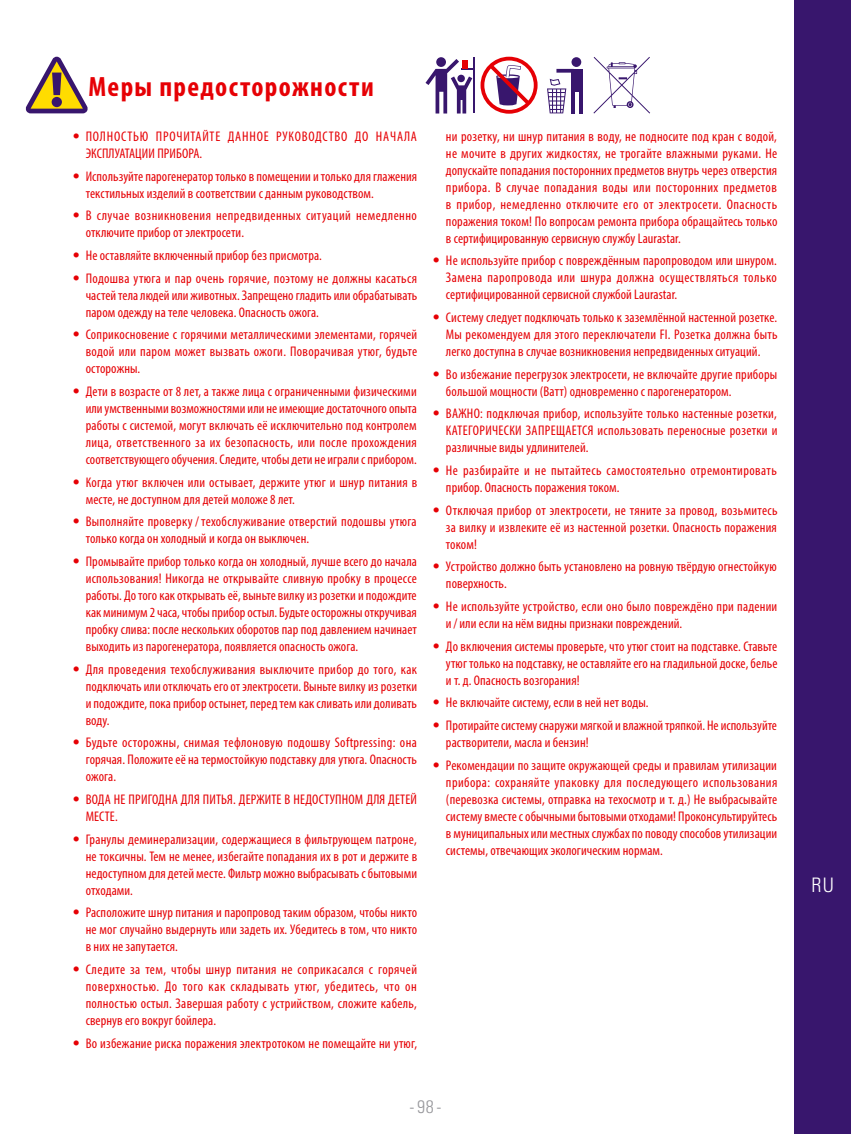
<style>
.page{position:relative;width:851px;height:1134px;background:#fff}
.page>*{position:absolute;margin:0;border:0;box-sizing:border-box;transform-origin:0 0}
.t1{font:700 condensed 28px "Myriad Pro";letter-spacing:.05em;color:#e60005}
.t2{font:300 condensed 20px "Univers";color:#fff}
.t3{font:300 condensed 18px "Univers";color:#98989c}
.t4{font:condensed 14px/17px "Myriad Pro";letter-spacing:.005em;color:#e60005;text-align:justify}
.t5{font:condensed 14px/17px "Myriad Pro";letter-spacing:.03em;color:#e60005}
.t6{font:condensed 14px/17px "Myriad Pro";letter-spacing:.035em;color:#e60005}
.t7{font:condensed 14px/17px "Myriad Pro";letter-spacing:.06em;color:#e60005}
.s1{font-family:"Univers LT Std";font-stretch:normal}
</style>
<div class="page">
<svg style="left:26px;top:57px;width:62px;height:56px"></svg>
<hr style="left:473px;top:57px;width:1px;height:56px;background:#38166d">
<svg style="left:547px;top:79px;width:19px;height:34px"></svg>
<svg style="left:480px;top:57px;width:57px;height:56px"></svg>
<svg style="left:436px;top:57px;width:10px;height:10px"></svg>
<svg style="left:425px;top:59px;width:48px;height:54px"></svg>
<div style="left:457px;top:75px;width:8px;height:7px;background:#38166d;border-radius:50%"></div>
<div style="left:570px;top:69px;width:12px;height:23px;background:#38166d"></div>
<svg style="left:570px;top:91px;width:4px;height:22px"></svg>
<svg style="left:579px;top:92px;width:3px;height:21px"></svg>
<svg style="left:556px;top:69px;width:15px;height:4px"></svg>
<div style="left:571px;top:57px;width:10px;height:10px;background:#38166d;border-radius:50%"></div>
<svg style="left:593px;top:57px;width:57px;height:56px"></svg>
<div style="left:794px;top:0;width:56px;height:1134px;background:#38166d"></div>
<h1 class="t1" style="left:88px;top:69px;width:287px">Меры предосторожности</h1>
<p class="t7" style="left:86px;top:128px;width:333px;text-indent:-12px"><span class="s1">•</span> ПОЛНОСТЬЮ ПРОЧИТАЙТЕ ДАННОЕ РУКОВОДСТВО ДО НАЧАЛА<br>ЭКСПЛУАТАЦИИ ПРИБОРА.</p>
<p class="t4" style="left:86px;top:167px;width:333px;text-indent:-12px"><span class="s1">•</span> Используйте парогенератор только в помещении и только для глажения текстильных изделий в соответствии с данным руководством.</p>
<p class="t6" style="left:86px;top:207px;width:333px;text-indent:-12px"><span class="s1">•</span> В случае возникновения непредвиденных ситуаций немедленно отключите прибор от электросети.</p>
<p class="t4" style="left:74px;top:247px;width:250px"><span class="s1">•</span> Не оставляйте включенный прибор без присмотра.</p>
<p class="t4" style="left:86px;top:269px;width:333px;text-indent:-12px"><span class="s1">•</span> Подошва утюга и пар очень горячие, поэтому не должны касаться частей тела людей или животных. Запрещено гладить или обрабатывать паром одежду на теле человека. Опасность ожога.</p>
<p class="t4" style="left:86px;top:326px;width:333px;text-indent:-12px"><span class="s1">•</span> Соприкосновение с горячими металлическими элементами, горячей водой или паром может вызвать ожоги. Поворачивая утюг, будьте осторожны.</p>
<p class="t4" style="left:86px;top:383px;width:332px;text-indent:-12px"><span class="s1">•</span> Дети в возрасте от 8 лет, а также лица с ограниченными физическими или умственными возможностями или не имеющие достаточного опыта работы с системой, могут включать её исключительно под контролем лица, ответственного за их безопасность, или после прохождения соответствующего обучения. Следите, чтобы дети не играли с прибором.</p>
<p class="t4" style="left:86px;top:473px;width:333px;text-indent:-12px"><span class="s1">•</span> Когда утюг включен или остывает, держите утюг и шнур питания в месте, не доступном для детей моложе 8 лет.</p>
<p class="t4" style="left:86px;top:513px;width:332px;text-indent:-12px"><span class="s1">•</span> Выполняйте проверку / техобслуживание отверстий подошвы утюга только когда он холодный и когда он выключен.</p>
<p class="t4" style="left:86px;top:553px;width:333px;text-indent:-12px"><span class="s1">•</span> Промывайте прибор только когда он холодный, лучше всего до начала использования! Никогда не открывайте сливную пробку в процессе работы. До того как открывать её, выньте вилку из розетки и подождите как минимум 2 часа, чтобы прибор остыл. Будьте осторожны откручивая пробку слива: после нескольких оборотов пар под давлением начинает выходить из парогенератора, появляется опасность ожога.</p>
<p class="t4" style="left:86px;top:660px;width:333px;text-indent:-12px"><span class="s1">•</span> Для проведения техобслуживания выключите прибор до того, как подключать или отключать его от электросети. Выньте вилку из розетки и подождите, пока прибор остынет, перед тем как сливать или доливать воду.</p>
<p class="t4" style="left:86px;top:734px;width:333px;text-indent:-12px"><span class="s1">•</span> Будьте осторожны, снимая тефлоновую подошву Softpressing: она горячая. Положите её на термостойкую подставку для утюга. Опасность ожога.</p>
<p class="t4" style="left:86px;top:790px;width:333px;text-indent:-12px"><span class="s1">•</span> ВОДА НЕ ПРИГОДНА ДЛЯ ПИТЬЯ. ДЕРЖИТЕ В НЕДОСТУПНОМ ДЛЯ ДЕТЕЙ<br>МЕСТЕ.</p>
<p class="t4" style="left:86px;top:830px;width:333px;text-indent:-12px"><span class="s1">•</span> Гранулы деминерализации, содержащиеся в фильтрующем патроне, не токсичны. Тем не менее, избегайте попадания их в рот и держите в недоступном для детей месте. Фильтр можно выбрасывать с бытовыми отходами.</p>
<p class="t4" style="left:86px;top:904px;width:333px;text-indent:-12px"><span class="s1">•</span> Расположите шнур питания и паропровод таким образом, чтобы никто не мог случайно выдернуть или задеть их. Убедитесь в том, что никто в них не запутается.</p>
<p class="t4" style="left:86px;top:960px;width:333px;text-indent:-12px"><span class="s1">•</span> Следите за тем, чтобы шнур питания не соприкасался с горячей поверхностью. До того как складывать утюг, убедитесь, что он полностью остыл. Завершая работу с устрийством, сложите кабель, свернув его вокруг бойлера.</p>
<p class="t4" style="left:74px;top:1034px;width:345px"><span class="s1">•</span> Во избежание риска поражения электротоком не помещайте ни утюг,</p>
<p class="t4" style="left:446px;top:127px;width:333px">ни розетку, ни шнур питания в воду, не подносите под кран с водой, не мочите в других жидкостях, не трогайте влажными руками. Не допускайте попадания посторонних предметов внутрь через отверстия прибора. В случае попадания воды или посторонних предметов в прибор, немедленно отключите его от электросети. Опасность поражения током! По вопросам ремонта прибора обращайтесь только в сертифицированную сервисную службу Laurastar.</p>
<p class="t4" style="left:446px;top:252px;width:332px;text-indent:-12px"><span class="s1">•</span> Не используйте прибор с повреждённым паропроводом или шнуром.<br>Замена паропровода или шнура должна осуществляться только сертифицированной сервисной службой Laurastar.</p>
<p class="t4" style="left:446px;top:309px;width:333px;text-indent:-12px"><span class="s1">•</span> Систему следует подключать только к заземлённой настенной розетке.<br>Мы рекомендуем для этого переключатели FI. Розетка должна быть легко доступна в случае возникновения непредвиденных ситуаций.</p>
<p class="t4" style="left:446px;top:365px;width:333px;text-indent:-12px"><span class="s1">•</span> Во избежание перегрузок электросети, не включайте другие приборы большой мощности (Ватт) одновременно с парогенератором.</p>
<p class="t4" style="left:446px;top:405px;width:333px;text-indent:-12px"><span class="s1">•</span> ВАЖНО: подключая прибор, используйте только настенные розетки, КАТЕГОРИЧЕСКИ ЗАПРЕЩАЕТСЯ использовать переносные розетки и различные виды удлинителей.</p>
<p class="t5" style="left:446px;top:462px;width:332px;text-indent:-12px"><span class="s1">•</span> Не разбирайте и не пытайтесь самостоятельно отремонтировать прибор. Опасность поражения током.</p>
<p class="t4" style="left:446px;top:501px;width:333px;text-indent:-12px"><span class="s1">•</span> Отключая прибор от электросети, не тяните за провод, возьмитесь за вилку и извлеките её из настенной розетки. Опасность поражения током!</p>
<p class="t4" style="left:446px;top:558px;width:332px;text-indent:-12px"><span class="s1">•</span> Устройство должно быть установлено на ровную твёрдую огнестойкую поверхность.</p>
<p class="t4" style="left:446px;top:598px;width:333px;text-indent:-12px"><span class="s1">•</span> Не используйте устройство, если оно было повреждёно при падении и / или если на нём видны признаки повреждений.</p>
<p class="t4" style="left:446px;top:637px;width:333px;text-indent:-12px"><span class="s1">•</span> До включения системы проверьте, что утюг стоит на подставке. Ставьте утюг только на подставку, не оставляйте его на гладильной доске, белье и т. д. Опасность возгорания!</p>
<p class="t4" style="left:434px;top:694px;width:216px"><span class="s1">•</span> Не включайте систему, если в ней нет воды.</p>
<p class="t4" style="left:446px;top:717px;width:332px;text-indent:-12px"><span class="s1">•</span> Протирайте систему снаружи мягкой и влажной тряпкой. Не используйте растворители, масла и бензин!</p>
<p class="t4" style="left:446px;top:756px;width:333px;text-indent:-12px"><span class="s1">•</span> Рекомендации по защите окружающей среды и правилам утилизации прибора: сохраняйте упаковку для последующего использования (перевозка системы, отправка на техосмотр и т. д.) Не выбрасывайте систему вместе с обычными бытовыми отходами! Проконсультируйтесь в муниципальных или местных службах по поводу способов утилизации системы, отвечающих экологическим нормам.</p>
<p class="t3" style="left:409px;top:1095px;width:33px">-98-</p>
<h2 class="t2" style="left:811px;top:873px;width:24px">RU</h2>
</div>
